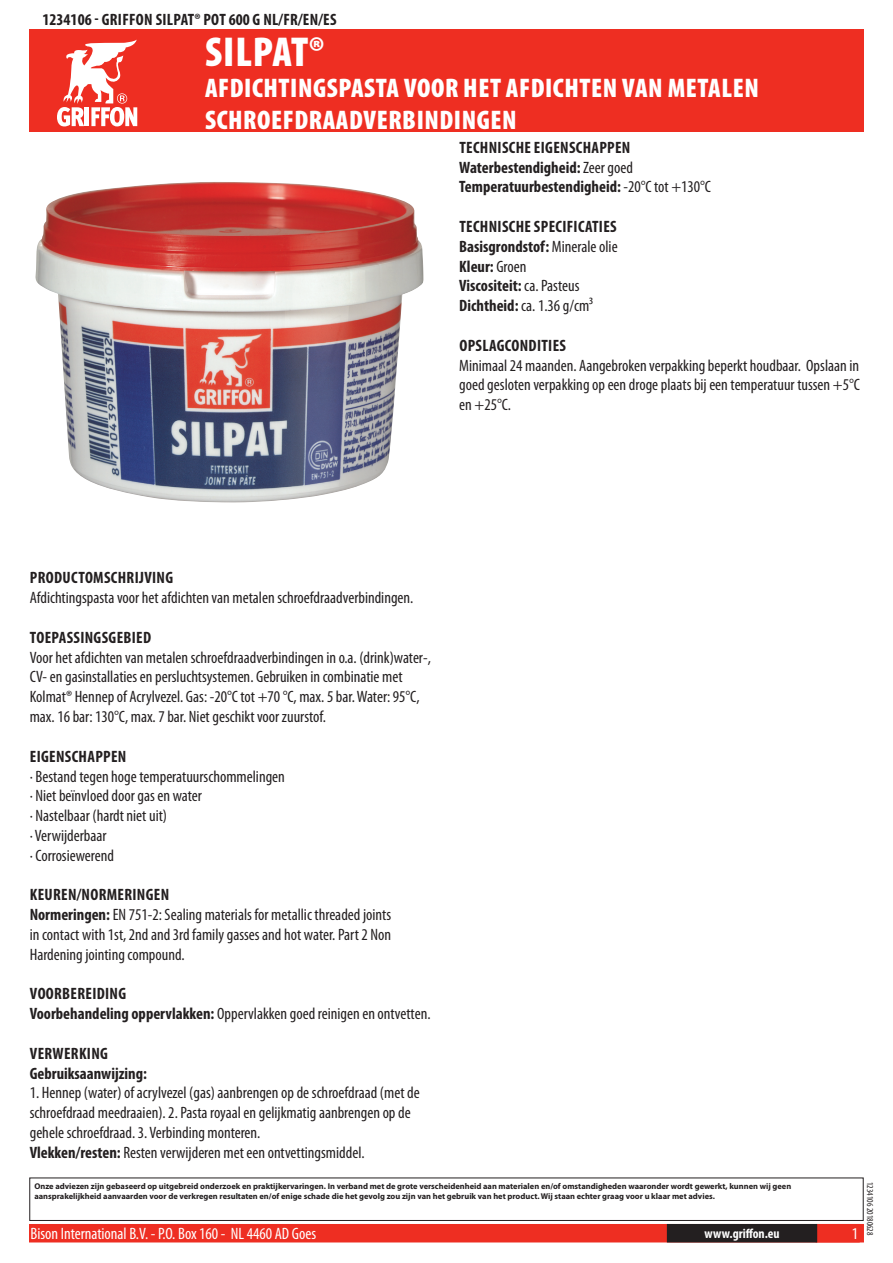
<style>
.page{position:relative;width:893px;height:1263px;background:#fff}
.page>*{position:absolute;margin:0;border:0;box-sizing:border-box;transform-origin:0 0}
.t1{font:900 condensed 42px "Myriad Pro";color:#fff}
.t2{font:900 condensed 27px/32.4px "Myriad Pro";letter-spacing:.02em;color:#fff}
.t3{font:condensed 16.5px/19.8px "Myriad Pro";color:#231f20}
.t4{font:700 condensed 16.5px/19.8px "Myriad Pro";letter-spacing:.02em;color:#231f20}
.t5{font:700 condensed 16.5px/19.8px "Myriad Pro";color:#231f20}
.t6{font:condensed 16.5px "Myriad Pro";color:#fff}
.t7{font:700 condensed 13.5px "Myriad Pro";letter-spacing:.015em;color:#fff}
.t8{font:condensed 9px "Myriad Pro";color:#231f20}
.t9{font:700 8.4px/10.1px "Myriad Pro";color:#231f20}
.s1{font-weight:400}
.s2{font-weight:700}
</style>
<div class="page">
<div style="left:30px;top:1225px;width:833px;height:17px;background:#ee2e22"></div>
<div style="left:29px;top:1224px;width:835px;height:18px;border:2px solid #ee2e22"></div>
<div style="left:816px;top:1224px;width:44px;height:18px;border:2px solid #ee2e22"></div>
<div style="left:668px;top:1225px;width:148px;height:17px;background:#231f20"></div>
<div style="left:667px;top:1224px;width:150px;height:18px;border:2px solid #231f20"></div>
<div style="left:29px;top:1177px;width:835px;height:44px;border:1px solid #231f20"></div>
<div style="left:30px;top:30px;width:834px;height:102px;background:#ee2e22"></div>
<svg style="left:57px;top:39px;width:80px;height:87px"></svg>
<img style="left:35px;top:182px;width:389px;height:320px">
<p class="t4" style="left:43px;top:9px;width:295px">1234106 - GRIFFON SILPAT® POT 600 G NL/FR/EN/ES</p>
<h1 class="t1" style="left:205px;top:25px;width:121px">SILPAT®</h1>
<h2 class="t2" style="left:205px;top:71px;width:555px">AFDICHTINGSPASTA VOOR HET AFDICHTEN VAN METALEN<br>SCHROEFDRAADVERBINDINGEN</h2>
<p class="t5" style="left:459px;top:137px;width:253px">TECHNISCHE EIGENSCHAPPEN<br>WATERBESTENDIGHEID: <span class="s1">Zeer goed<br></span>TEMPERATUURBESTENDIGHEID: <span class="s1">-20°C tot +130°C</span></p>
<p class="t4" style="left:459px;top:216px;width:160px">TECHNISCHE SPECIFICATIES<br>BASISGRONDSTOF: <span class="s1">Minerale olie<br></span>KLEUR: <span class="s1">Groen<br></span>VISCOSITEIT: <span class="s1">ca. Pasteus<br></span>DICHTHEID: <span class="s1">ca. 1.36 g/cm³</span></p>
<p class="t4" style="left:459px;top:335px;width:101px">OPSLAGCONDITIES</p>
<p class="t3" style="left:459px;top:355px;width:402px;text-align:justify">Minimaal 24 maanden. Aangebroken verpakking beperkt houdbaar. Opslaan in goed gesloten verpakking op een droge plaats bij een temperatuur tussen +5°C en +25°C.</p>
<p class="t4" style="left:30px;top:568px;width:144px">PRODUCTOMSCHRIJVING</p>
<p class="t3" style="left:30px;top:588px;width:385px">Afdichtingspasta voor het afdichten van metalen schroefdraadverbindingen.</p>
<p class="t4" style="left:30px;top:627px;width:73px">TOEPASSINGSGEB</p>
<p class="t4" style="left:132px;top:627px;width:13px">IED</p>
<p class="t3" style="left:30px;top:647px;width:403px">Voor het afdichten van metalen schroefdraadverbindingen in o.a. (drink)water-, CV- en gasinstallaties en persluchtsystemen. Gebruiken in combinatie met Kolmat® Hennep of Acrylvezel. Gas: -20°C tot +70 °C, max. 5 bar. Water: 95°C, max. 16 bar: 130°C, max. 7 bar. Niet geschikt voor zuurstof.</p>
<p class="t4" style="left:30px;top:746px;width:98px">EIGENSCHAPPEN</p>
<p class="t3" style="left:30px;top:766px;width:257px">· Bestand tegen hoge temperatuurschommelingen · Niet beïnvloed door gas en water<br>· Nastelbaar (hardt niet uit)<br>· Verwijderbaar<br>· Corrosiewerend</p>
<p class="t3" style="left:30px;top:885px;width:363px"><span class="s2">KEUREN/NORMERINGEN<br>NORMERINGEN:</span> EN 751-2: Sealing materials for metallic threaded joints in contact with 1st, 2nd and 3rd family gasses and hot water. Part 2 Non Hardening jointing compound.</p>
<p class="t4" style="left:30px;top:983px;width:402px">VOORBEREIDING<br>VOORBEHANDELING OPPERVLAKKEN: <span class="s1">Oppervlakken goed reinigen en ontvetten.</span></p>
<p class="t5" style="left:30px;top:1043px;width:119px">VERWERKING<br>GEBRUIKSAANWIJZING:</p>
<p class="t3" style="left:30px;top:1083px;width:391px">1. Hennep (water) of acrylvezel (gas) aanbrengen op de schroefdraad (met de schroefdraad meedraaien). 2. Pasta royaal en gelijkmatig aanbrengen op de gehele schroefdraad. 3. Verbinding monteren.<br><span class="s2">VLEKKEN/RESTEN:</span> Resten verwijderen met een ontvettingsmiddel.</p>
<p class="t9" style="left:34px;top:1181px;width:758px">Onze adviezen zijn gebaseerd op uitgebreid onderzoek en praktijkervaringen. In verband met de grote verscheidenheid aan materialen en/of omstandigheden waaronder wordt gewerkt, kunnen wij geen aansprakelijkheid aanvaarden voor de verkregen resultaten en/of enige schade die het gevolg zou zijn van het gebruik van het product. Wij staan echter graag voor u klaar met advies.</p>
<p class="t6" style="left:31px;top:1224px;width:287px">Bison International B.V. - P.O. Box 160 - NL 4460 AD Goes</p>
<p class="t7" style="left:704px;top:1225px;width:77px">WWW.GRIFFON.EU</p>
<p class="t6" style="left:852px;top:1224px;width:8px">1</p>
<p class="t8" style="left:875px;top:1182px;width:55px;rotate:90deg">1234106 20180628</p>
</div>
